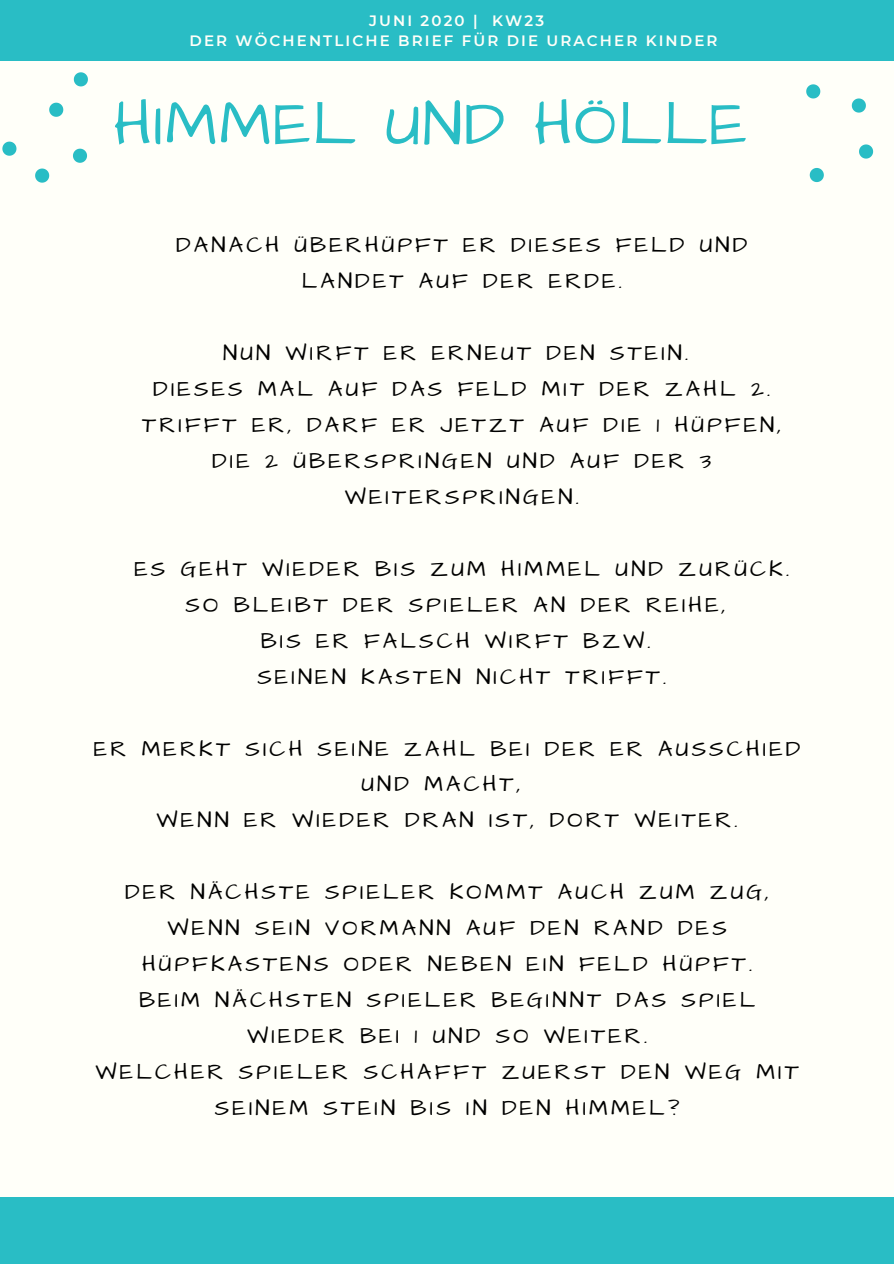
<style>
.page{position:relative;width:894px;height:1264px;background:#fff}
.page>*{position:absolute;margin:0;border:0;box-sizing:border-box;transform-origin:0 0}
.t1{font:63px "Architects Daughter";letter-spacing:.03em;color:#29bdc5}
.t2{font:22.5px/35.8px "Architects Daughter";letter-spacing:.14em;color:#000;text-align:center}
.t3{font:600 15px/20.2px "Montserrat";letter-spacing:.14em;color:#fffff9;text-align:center}
</style>
<div class="page">
<div style="left:0;top:0;width:893px;height:1263px;background:#fffff9"></div>
<div style="left:0;top:0;width:893px;height:60px;background:#29bdc5"></div>
<svg style="left:2px;top:142px;width:14px;height:14px"></svg>
<svg style="left:73px;top:149px;width:14px;height:14px"></svg>
<svg style="left:74px;top:72px;width:14px;height:14px"></svg>
<svg style="left:49px;top:103px;width:14px;height:14px"></svg>
<svg style="left:35px;top:168px;width:14px;height:15px"></svg>
<svg style="left:859px;top:144px;width:13px;height:15px"></svg>
<svg style="left:806px;top:84px;width:14px;height:14px"></svg>
<svg style="left:851px;top:98px;width:14px;height:15px"></svg>
<svg style="left:809px;top:168px;width:14px;height:14px"></svg>
<div style="left:0;top:1197px;width:893px;height:66px;background:#29bdc5"></div>
<p class="t3" style="left:189px;top:10px;width:529px">JUNI 2020 | KW23<br>DER WÖCHENTLICHE BRIEF FÜR DIE URACHER KINDER</p>
<h1 class="t1" style="left:114px;top:82px;width:634px">HIMMEL UND HÖLLE</h1>
<p class="t2" style="left:176px;top:228px;width:572px">DANACH ÜBERHÜPFT ER DIESES FELD UND<br>LANDET AUF DER ERDE.</p>
<p class="t2" style="left:142px;top:336px;width:640px">NUN WIRFT ER ERNEUT DEN STEIN.<br>DIESES MAL AUF DAS FELD MIT DER ZAHL 2.<br>TRIFFT ER, DARF ER JETZT AUF DIE 1 HÜPFEN,<br>DIE 2 ÜBERSPRINGEN UND AUF DER 3<br>WEITERSPRINGEN.</p>
<p class="t2" style="left:134px;top:551px;width:656px">ES GEHT WIEDER BIS ZUM HIMMEL UND ZURÜCK.<br>SO BLEIBT DER SPIELER AN DER REIHE,<br>BIS ER FALSCH WIRFT BZW.<br>SEINEN KASTEN NICHT TRIFFT.</p>
<p class="t2" style="left:94px;top:731px;width:708px">ER MERKT SICH SEINE ZAHL BEI DER ER AUSSCHIED<br>UND MACHT,<br>WENN ER WIEDER DRAN IST, DORT WEITER.</p>
<p class="t2" style="left:95px;top:874px;width:704px">DER NÄCHSTE SPIELER KOMMT AUCH ZUM ZUG, WENN SEIN VORMANN AUF DEN RAND DES HÜPFKASTENS ODER NEBEN EIN FELD HÜPFT.<br>BEIM NÄCHSTEN SPIELER BEGINNT DAS SPIEL WIEDER BEI 1 UND SO WEITER.<br>WELCHER SPIELER SCHAFFT ZUERST DEN WEG MIT SEINEM STEIN BIS IN DEN HIMMEL?</p>
</div>
